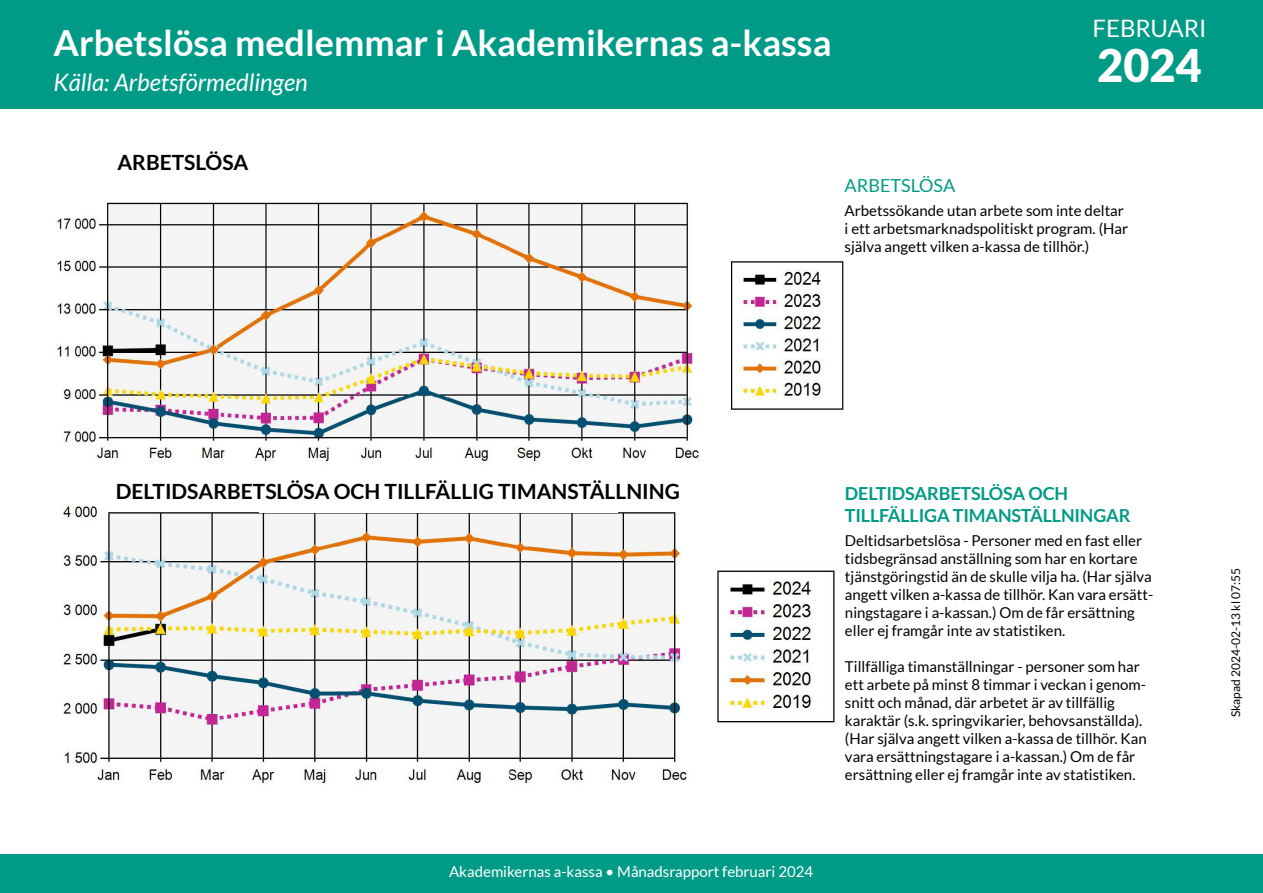
<style>
.page{position:relative;width:1263px;height:893px;background:#fff}
.page>*{position:absolute;margin:0;border:0;box-sizing:border-box;transform-origin:0 0}
.t1{font:900 45px "Lato";color:#fff}
.t2{font:700 36px "Lato";color:#fff}
.t3{font:italic 24px "Lato";color:#fff}
.t4{font:24px "Lato";color:#fff}
.t5{font:700 21px "Lato";color:#000}
.t6{font:700 18px/21.6px "Lato";letter-spacing:-.01em;color:#009b87}
.t7{font:18px "Lato";color:#009b87}
.t8{font:15px/18px "Lato";color:#000}
.t9{font:15px "Lato";color:#fff}
.t10{font:12px "Lato";color:#000}
</style>
<div class="page">
<img style="left:63px;top:505px;width:772px;height:279px">
<img style="left:55px;top:201px;width:789px;height:262px">
<div style="left:0;top:855px;width:1263px;height:38px;background:#009b87"></div>
<div style="left:0;top:0;width:1263px;height:108px;background:#009b87"></div>
<div style="left:259px;top:476px;width:359px;height:37px;background:#fff"></div>
<hr style="left:1262px;top:0;width:1px;height:109px;background:#009b87">
<h2 class="t2" style="left:54px;top:23px;width:779px">Arbetslösa medlemmar i Akademikernas a-kassa</h2>
<h3 class="t3" style="left:54px;top:69px;width:256px">Källa: Arbetsförmedlingen</h3>
<h3 class="t4" style="left:1092px;top:15px;width:115px">FEBRUARI</h3>
<h1 class="t1" style="left:1097px;top:39px;width:106px">2024</h1>
<h3 class="t5" style="left:117px;top:150px;width:133px">ARBETSLÖSA</h3>
<p class="t7" style="left:845px;top:175px;width:112px">ARBETSLÖSA</p>
<p class="t8" style="left:845px;top:201px;width:285px">Arbetssökande utan arbete som inte deltar i ett arbetsmarknadspolitiskt program. (Har själva angett vilken a-kassa de tillhör.)</p>
<h3 class="t5" style="left:116px;top:479px;width:566px">DELTIDSARBETSLÖSA OCH TILLFÄLLIG TIMANSTÄLLNING</h3>
<p class="t6" style="left:845px;top:482px;width:287px">DELTIDSARBETSLÖSA OCH<br>TILLFÄLLIGA TIMANSTÄLLNINGAR</p>
<p class="t8" style="left:845px;top:531px;width:310px">Deltidsarbetslösa - Personer med en fast eller tidsbegränsad anställning som har en kortare tjänstgöringstid än de skulle vilja ha. (Har själva angett vilken a-kassa de tillhör. Kan vara ersätt&shy;ningstagare i a-kassan.) Om de får ersättning eller ej framgår inte av statistiken.</p>
<p class="t8" style="left:845px;top:657px;width:303px">Tillfälliga timanställningar - personer som har ett arbete på minst 8 timmar i veckan i genom&shy;snitt och månad, där arbetet är av tillfällig karaktär (s.k. springvikarier, behovsanställda). (Har själva angett vilken a-kassa de tillhör. Kan vara ersättningstagare i a-kassan.) Om de får ersättning eller ej framgår inte av statistiken.</p>
<p class="t9" style="left:449px;top:863px;width:366px">Akademikernas a-kassa • Månadsrapport februari 2024</p>
<p class="t10" style="left:1229px;top:717px;width:151px;rotate:-90deg">Skapad 2024-02-13 kl 07:55</p>
</div>
